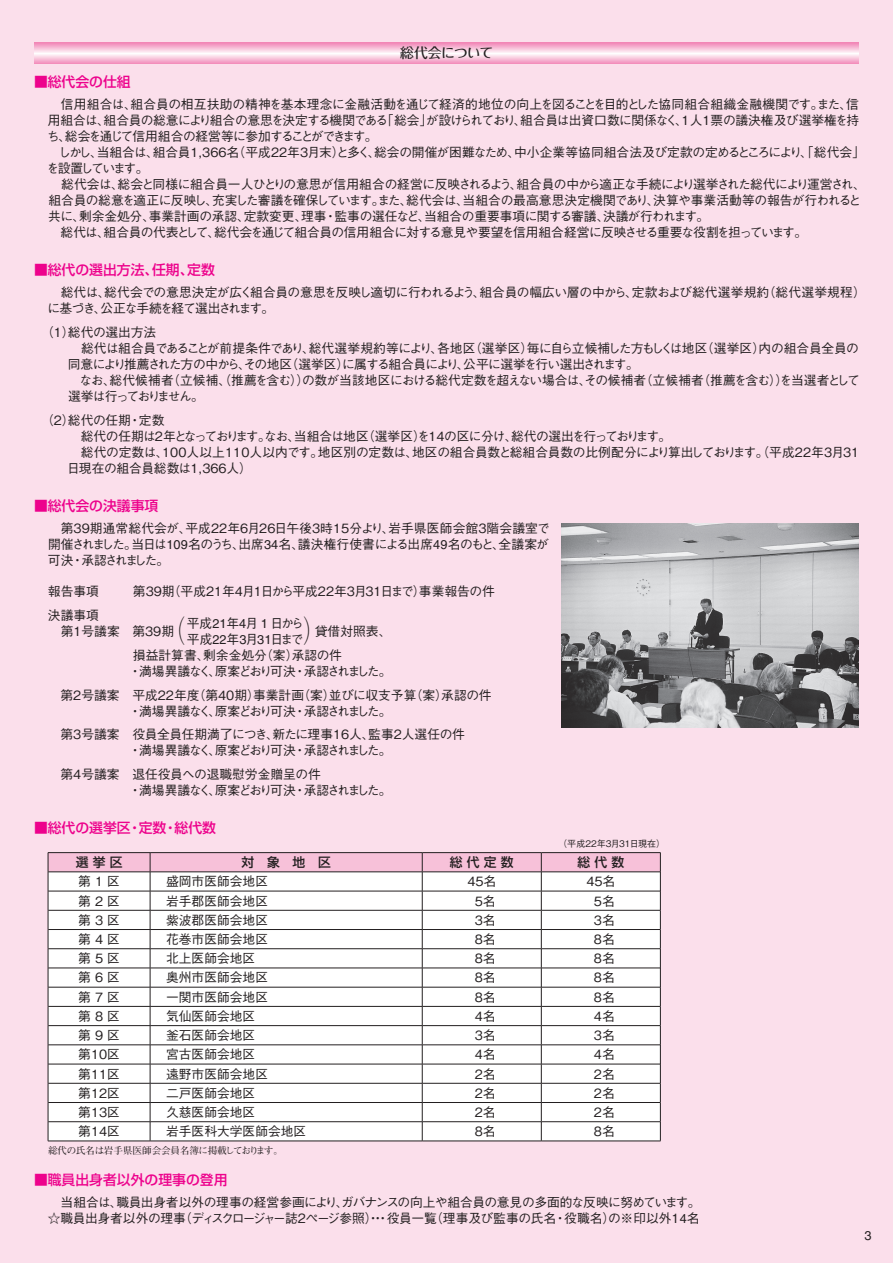
<style>
.page{position:relative;width:893px;height:1263px;background:#fbdfeb}
.page>*{position:absolute;margin:0;border:0;box-sizing:border-box;transform-origin:0 0}
.t1{font:300 29.7px "Ryumin Pr 5";color:#231f20;scale:.7 1}
.t2{font:500 13.8px "Shin Go Pro";color:#ed028c}
.t3{font:500 13.8px "Folk Pro";letter-spacing:-.055em;color:#231f20}
.t4{font:500 12.75px/15.9px "Gothic BBB Pro";letter-spacing:-.03em;color:#231f20}
.t5{font:500 12.75px/15.9px "Gothic BBB Pro";letter-spacing:-.065em;color:#231f20}
.t6{font:500 12.75px "Gothic BBB Pro";color:#231f20}
.t7{font:500 12.75px "Gothic BBB Pro";letter-spacing:-.115em;color:#231f20}
.t8{font:500 12.75px "Gothic BBB Pro";letter-spacing:-.055em;color:#231f20}
.t9{font:500 12.75px/15.9px "Gothic BBB Pro";letter-spacing:-.05em;color:#231f20;text-align:center}
.t10{font:500 12.75px "Gothic BBB Pro";letter-spacing:-.185em;color:#231f20}
.t11{font:500 12.75px "Gothic BBB Pro";letter-spacing:-.15em;color:#231f20}
.t12{font:500 12.75px "Shin Go Pr 5";color:#231f20}
.t13{font:500 12.75px/15.9px "Gothic BBB Pro";letter-spacing:-.095em;color:#231f20}
.t14{font:500 12.75px "Gothic BBB Pro";letter-spacing:-.01em;color:#231f20}
.t15{font:12.75px "Helvetica";color:#231f20}
.t16{font:700 9.6px "Futo Min A101 Pr 5";letter-spacing:-.03em;color:#231f20}
.t17{font:500 9px "Gothic BBB Pro";letter-spacing:-.185em;color:#231f20}
.s1{font-family:"Helvetica";font-weight:400}
</style>
<div class="page">
<hr style="left:48px;top:852px;width:102px;height:1px;background:#231f20">
<hr style="left:150px;top:852px;width:272px;height:1px;background:#231f20">
<hr style="left:422px;top:852px;width:119px;height:1px;background:#231f20">
<hr style="left:541px;top:852px;width:120px;height:1px;background:#231f20">
<hr style="left:48px;top:1141px;width:102px;height:1px;background:#231f20">
<hr style="left:150px;top:1141px;width:272px;height:1px;background:#231f20">
<hr style="left:422px;top:1141px;width:119px;height:1px;background:#231f20">
<hr style="left:541px;top:1141px;width:120px;height:1px;background:#231f20">
<svg style="left:48px;top:853px;width:613px;height:288px;background:#f1edef"></svg>
<img style="left:562px;top:523px;width:297px;height:204px">
<svg style="left:34px;top:43px;width:825px;height:21px"></svg>
<p class="t3" style="left:400px;top:41px;width:95px">総代会について</p>
<p class="t2" style="left:34px;top:70px;width:98px">■総代会の仕組</p>
<p class="t4" style="left:47px;top:95px;width:814px;text-align:justify;text-indent:14px">信用組合は、組合員の相互扶助の精神を基本理念に金融活動を通じて経済的地位の向上を図ることを目的とした協同組合組織金融機関です。また、信用組合は、組合員の総意により組合の意思を決定する機関である「総会」が設けられており、組合員は出資口数に関係なく、１人１票の議決権及び選挙権を持ち、総会を通じて信用組合の経営等に参加することができます。</p>
<p class="t5" style="left:47px;top:143px;width:820px;text-indent:12px">しかし、当組合は、組合員１，３６６名（平成２２年３月末）と多く、総会の開催が困難なため、中小企業等協同組合法及び定款の定めるところにより、「総代会」を設置しています。</p>
<p class="t4" style="left:61px;top:174px;width:806px">総代会は、総会と同様に組合員一人ひとりの意思が信用組合の経営に反映されるよう、組合員の中から適正な手続により選挙された総代により運営され、</p>
<p class="t4" style="left:48px;top:190px;width:814px">組合員の総意を適正に反映し、充実した審議を確保しています。また、総代会は、当組合の最高意思決定機関であり、決算や事業活動等の報告が行われると</p>
<p class="t4" style="left:48px;top:206px;width:662px">共に、剰余金処分、事業計画の承認、定款変更、理事・監事の選任など、当組合の重要事項に関する審議、決議が行われます。</p>
<p class="t8" style="left:61px;top:222px;width:748px">総代は、組合員の代表として、総代会を通じて組合員の信用組合に対する意見や要望を信用組合経営に反映させる重要な役割を担っています。</p>
<p class="t2" style="left:34px;top:258px;width:182px">■総代の選出方法、任期、定数</p>
<p class="t4" style="left:47px;top:283px;width:820px;text-indent:13px">総代は、総代会での意思決定が広く組合員の意思を反映し適切に行われるよう、組合員の幅広い層の中から、定款および総代選挙規約（総代選挙規程）に基づき、公正な手続を経て選出されます。</p>
<p class="t14" style="left:41px;top:322px;width:117px">（１）総代の選出方法</p>
<p class="t4" style="left:81px;top:339px;width:779px">総代は組合員であることが前提条件であり、総代選挙規約等により、各地区（選挙区）毎に自ら立候補した方もしくは地区（選挙区）内の組合員全員の</p>
<p class="t5" style="left:68px;top:355px;width:573px">同意により推薦された方の中から、その地区（選挙区）に属する組合員により、公平に選挙を行い選出されます。</p>
<p class="t4" style="left:80px;top:371px;width:782px">なお、総代候補者（立候補（、推薦を含む））の数が当該地区における総代定数を超えない場合は、その候補者（立候補者（推薦を含む））を当選者として</p>
<p class="t7" style="left:68px;top:386px;width:137px">選挙は行っておりません。</p>
<p class="t4" style="left:41px;top:410px;width:125px">（２）総代の任期・定数</p>
<p class="t7" style="left:81px;top:426px;width:592px">総代の任期は２年となっております。なお、当組合は地区（選挙区）を１４の区に分け、総代の選出を行っております。</p>
<p class="t4" style="left:81px;top:442px;width:782px">総代の定数は、１００人以上１１０人以内です。地区別の定数は、地区の組合員数と総組合員数の比例配分により算出しております。（平成２２年３月３１</p>
<p class="t4" style="left:67px;top:458px;width:186px">日現在の組合員総数は１，３６６人）</p>
<p class="t2" style="left:34px;top:494px;width:126px">■総代会の決議事項</p>
<p class="t4" style="left:48px;top:519px;width:503px;text-align:justify;text-indent:13px">第３９期通常総代会が、平成２２年６月２６日午後３時１５分より、岩手県医師会館３階会議室で開催されました。当日は<span class="s1">109</span>名のうち、出席<span class="s1">34</span>名、議決権行使書による出席<span class="s1">49</span>名のもと、全議案が可決・承認されました。</p>
<p class="t4" style="left:48px;top:582px;width:53px">報告事項</p>
<p class="t10" style="left:133px;top:581px;width:363px">第３９期（平成２１年４月１日から平成２２年３月３１日まで）事業報告の件</p>
<p class="t13" style="left:61px;top:605px;width:115px;text-indent:-13px">決議事項<br>第１号議案 第３９期</p>
<p class="t4" style="left:187px;top:613px;width:118px">平成<span class="s1">21</span>年<span class="s1">4</span>月 <span class="s1">1</span> 日から</p>
<h1 class="t1" style="left:165px;top:608px;width:31px">（</h1>
<h1 class="t1" style="left:303px;top:608px;width:31px">）</h1>
<p class="t4" style="left:315px;top:621px;width:78px">貸借対照表、</p>
<p class="t4" style="left:187px;top:629px;width:118px">平成<span class="s1">22</span>年<span class="s1">3</span>月<span class="s1">31</span>日まで</p>
<p class="t6" style="left:133px;top:645px;width:211px">損益計算書、剰余金処分（案）承認の件</p>
<p class="t11" style="left:129px;top:661px;width:264px">・満場異議なく、原案どおり可決・承認されました。</p>
<p class="t4" style="left:129px;top:685px;width:364px;text-indent:-68px">第２号議案 平成２２年度（第４０期）事業計画（案）並びに収支予算（案）承認の件・満場異議なく、原案どおり可決・承認されました。</p>
<p class="t9" style="left:61px;top:725px;width:406px">第３号議案 役員全員任期満了につき、新たに理事１６人、監事２人選任の件・満場異議なく、原案どおり可決・承認されました。</p>
<p class="t4" style="left:129px;top:765px;width:264px;text-indent:-68px">第４号議案 退任役員への退職慰労金贈呈の件<br>・満場異議なく、原案どおり可決・承認されました。</p>
<p class="t2" style="left:34px;top:817px;width:183px">■総代の選挙区・定数・総代数</p>
<p class="t17" style="left:558px;top:837px;width:108px">（平成２２年３月３１日現在）</p>
<p class="t12" style="left:76px;top:852px;width:48px">選 挙 区</p>
<p class="t12" style="left:242px;top:852px;width:91px">対　象　地　区</p>
<p class="t12" style="left:450px;top:852px;width:65px">総 代 定 数</p>
<p class="t12" style="left:577px;top:852px;width:48px">総 代 数</p>
<p class="t4" style="left:78px;top:872px;width:43px">第１区</p>
<p class="t6" style="left:166px;top:871px;width:104px">盛岡市医師会地区</p>
<p class="t4" style="left:465px;top:872px;width:33px">４５名</p>
<p class="t4" style="left:584px;top:872px;width:33px">４５名</p>
<p class="t4" style="left:78px;top:891px;width:43px">第２区</p>
<p class="t6" style="left:166px;top:890px;width:104px">岩手郡医師会地区</p>
<p class="t4" style="left:473px;top:891px;width:25px">５名</p>
<p class="t4" style="left:592px;top:891px;width:25px">５名</p>
<p class="t4" style="left:78px;top:910px;width:43px">第３区</p>
<p class="t6" style="left:166px;top:910px;width:104px">紫波郡医師会地区</p>
<p class="t4" style="left:473px;top:910px;width:25px">３名</p>
<p class="t4" style="left:592px;top:910px;width:25px">３名</p>
<p class="t4" style="left:78px;top:930px;width:43px">第４区</p>
<p class="t6" style="left:166px;top:929px;width:104px">花巻市医師会地区</p>
<p class="t4" style="left:473px;top:930px;width:25px">８名</p>
<p class="t4" style="left:592px;top:930px;width:25px">８名</p>
<p class="t4" style="left:78px;top:949px;width:43px">第５区</p>
<p class="t6" style="left:166px;top:948px;width:91px">北上医師会地区</p>
<p class="t4" style="left:473px;top:949px;width:25px">８名</p>
<p class="t4" style="left:592px;top:949px;width:25px">８名</p>
<p class="t4" style="left:78px;top:968px;width:43px">第６区</p>
<p class="t6" style="left:166px;top:967px;width:104px">奥州市医師会地区</p>
<p class="t4" style="left:473px;top:968px;width:25px">８名</p>
<p class="t4" style="left:592px;top:968px;width:25px">８名</p>
<p class="t4" style="left:78px;top:987px;width:43px">第７区</p>
<p class="t6" style="left:166px;top:987px;width:104px">一関市医師会地区</p>
<p class="t4" style="left:473px;top:987px;width:25px">８名</p>
<p class="t4" style="left:592px;top:987px;width:25px">８名</p>
<p class="t4" style="left:78px;top:1006px;width:43px">第８区</p>
<p class="t6" style="left:166px;top:1006px;width:91px">気仙医師会地区</p>
<p class="t4" style="left:473px;top:1006px;width:25px">４名</p>
<p class="t4" style="left:592px;top:1006px;width:25px">４名</p>
<p class="t4" style="left:78px;top:1026px;width:43px">第９区</p>
<p class="t6" style="left:166px;top:1025px;width:91px">釜石医師会地区</p>
<p class="t4" style="left:473px;top:1026px;width:25px">３名</p>
<p class="t4" style="left:592px;top:1026px;width:25px">３名</p>
<p class="t4" style="left:78px;top:1045px;width:43px">第１０区</p>
<p class="t6" style="left:166px;top:1044px;width:91px">宮古医師会地区</p>
<p class="t4" style="left:473px;top:1045px;width:25px">４名</p>
<p class="t4" style="left:592px;top:1045px;width:25px">４名</p>
<p class="t4" style="left:78px;top:1064px;width:43px">第１１区</p>
<p class="t6" style="left:166px;top:1063px;width:104px">遠野市医師会地区</p>
<p class="t4" style="left:473px;top:1064px;width:25px">２名</p>
<p class="t4" style="left:592px;top:1064px;width:25px">２名</p>
<p class="t4" style="left:78px;top:1083px;width:43px">第１２区</p>
<p class="t6" style="left:166px;top:1083px;width:91px">二戸医師会地区</p>
<p class="t4" style="left:473px;top:1083px;width:25px">２名</p>
<p class="t4" style="left:592px;top:1083px;width:25px">２名</p>
<p class="t4" style="left:78px;top:1103px;width:43px">第１３区</p>
<p class="t6" style="left:166px;top:1102px;width:91px">久慈医師会地区</p>
<p class="t4" style="left:473px;top:1103px;width:25px">２名</p>
<p class="t4" style="left:592px;top:1103px;width:25px">２名</p>
<p class="t4" style="left:78px;top:1122px;width:43px">第１４区</p>
<p class="t6" style="left:166px;top:1121px;width:142px">岩手医科大学医師会地区</p>
<p class="t4" style="left:473px;top:1122px;width:25px">８名</p>
<p class="t4" style="left:592px;top:1122px;width:25px">８名</p>
<p class="t16" style="left:48px;top:1142px;width:236px">総代の氏名は岩手県医師会会員名簿に掲載しております。</p>
<p class="t2" style="left:34px;top:1168px;width:195px">■職員出身者以外の理事の登用</p>
<p class="t4" style="left:48px;top:1193px;width:654px;text-align:right">当組合は、職員出身者以外の理事の経営参画により、ガバナンスの向上や組合員の意見の多面的な反映に努めています。☆職員出身者以外の理事（ディスクロージャー誌２ページ参照）・・・役員一覧（理事及び監事の氏名・役職名）の※印以外１<span class="s1">4</span>名</p>
<p class="t15" style="left:865px;top:1228px;width:9px">3</p>
</div>
